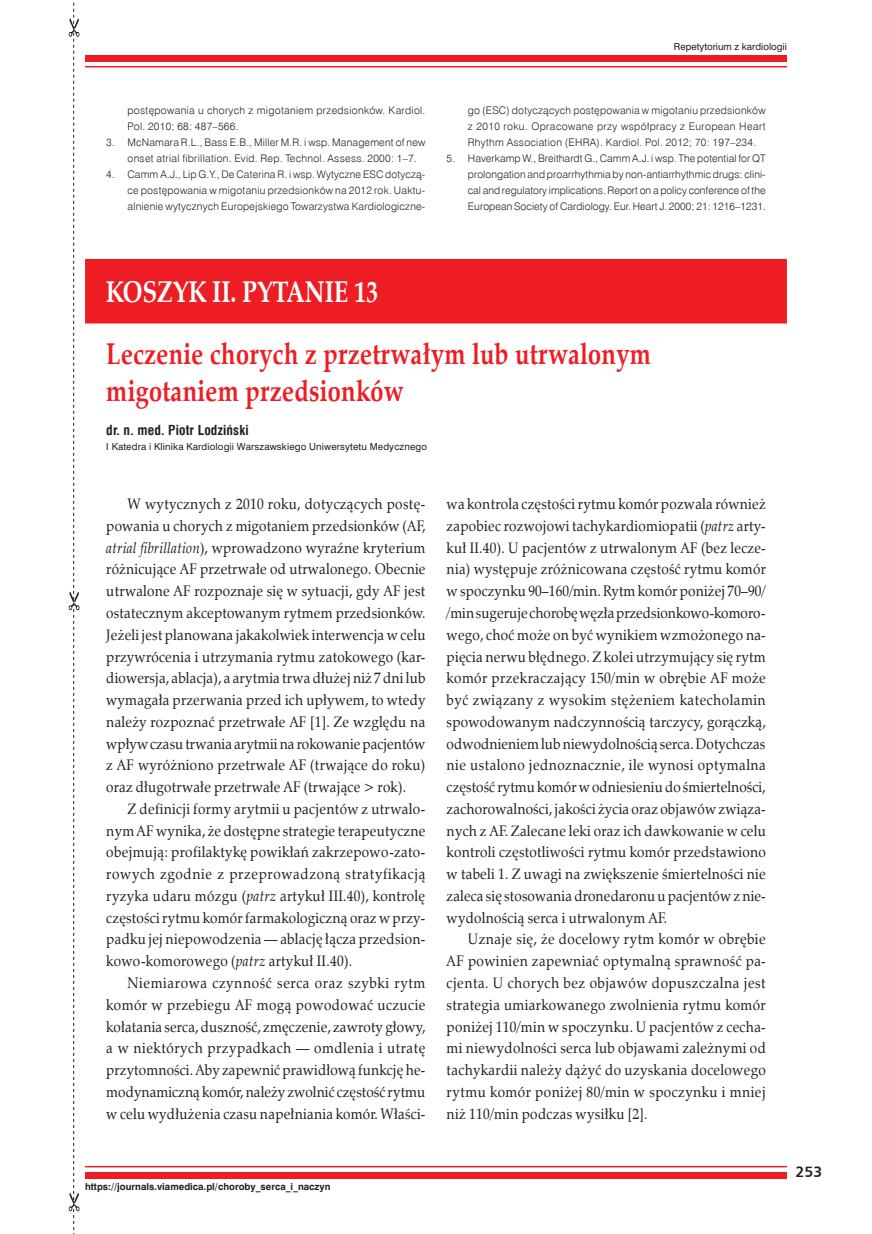
<style>
.page{position:relative;width:872px;height:1234px;background:#fff}
.page>*{position:absolute;margin:0;border:0;box-sizing:border-box;transform-origin:0 0}
._04_-_Tytul_art{font:700 30px/36.6px "Zapf Calligr EU";letter-spacing:.01em;color:#ee1d23;scale:.8 1}
._03_-_PYTANIE_i_KOSZ{font:700 30px "Zapf Calligr EU";color:#fff;scale:.8 1}
.TXT2_-_Tekst_-_nastę{font:15px/21.8px "Zapf Calligr EU";letter-spacing:.02em;color:#231f20;text-align:justify;scale:.9 1}
.t1{font:700 15px "Humnst 777 EU";color:#231f20}
._01_-_Autorzy{font:700 13.5px "Swis 721 Cn EU";letter-spacing:.01em;color:#231f20}
.t2{font:10.5px/16px "Swis 721 Lt EU";letter-spacing:.025em;color:#231f20;text-align:justify}
._02_-_Kliniki{font:9px "Swis 721 PL";letter-spacing:.015em;color:#231f20}
.t3{font:700 9px "Swis 721 PL";color:#231f20}
.s1{font-style:italic}
</style>
<div class="page">
<div style="left:85px;top:55px;width:702px;height:7px;background:#ee1d23"></div>
<hr style="left:85px;top:66px;width:702px;height:1px;background:#ee1d23">
<div style="left:85px;top:1171px;width:702px;height:7px;background:#ee1d23"></div>
<hr style="left:85px;top:1165px;width:702px;height:2px;background:#ee1d23">
<svg style="left:69px;top:2px;width:10px;height:1228px"></svg>
<div style="left:85px;top:259px;width:702px;height:64px;background:#ee1d23"></div>
<p class="t2" style="left:128px;top:102px;width:299px">postępowania u chorych z migotaniem przedsionków. Kardiol.<br>Pol. 2010; 68: 487–566.</p>
<p class="t2" style="left:128px;top:134px;width:299px;text-indent:-21px">3. McNamara R.L., Bass E.B., Miller M.R. i wsp. Management of new onset atrial fibrillation. Evid. Rep. Technol. Assess. 2000: 1–7.</p>
<p class="t2" style="left:128px;top:166px;width:299px;text-indent:-21px">4. Camm A.J., Lip G.Y., De Caterina R. i wsp. Wytyczne ESC dotyczą&shy;ce postępowania w migotaniu przedsionków na 2012 rok. Uaktu&shy;alnienie wytycznych Europejskiego Towarzystwa Kardiologiczne-</p>
<p class="_02_-_Kliniki" style="left:674px;top:40px;width:114px">Repetytorium z kardiologii</p>
<p class="t2" style="left:468px;top:102px;width:299px">go (ESC) dotyczących postępowania w migotaniu przedsionków z 2010 roku. Opracowane przy współpracy z European Heart Rhythm Association (EHRA). Kardiol. Pol. 2012; 70: 197–234.</p>
<p class="t2" style="left:468px;top:150px;width:299px;text-indent:-21px">5. Haverkamp W., Breithardt G., Camm A.J. i wsp. The potential for QT prolongation and proarrhythmia by non-antiarrhythmic drugs: clini&shy;cal and regulatory implications. Report on a policy conference of the European Society of Cardiology. Eur. Heart J. 2000; 21: 1216–1231.</p>
<p class="_03_-_PYTANIE_i_KOSZ" style="left:106px;top:273px;width:341px">KOSZYK II. PYTANIE 13</p>
<p class="_04_-_Tytul_art" style="left:106px;top:337px;width:682px">Leczenie chorych z przetrwałym lub utrwalonym migotaniem przedsionków</p>
<p class="_01_-_Autorzy" style="left:106px;top:421px;width:144px">dr. n. med. Piotr Lodziński</p>
<p class="_02_-_Kliniki" style="left:106px;top:440px;width:322px">I Katedra i Klinika Kardiologii Warszawskiego Uniwersytetu Medycznego</p>
<p class="TXT2_-_Tekst_-_nastę" style="left:106px;top:493px;width:356px;text-indent:21px">W wytycznych z 2010 roku, dotyczących postę&shy;powania u chorych z migotaniem przedsionków (AF, <span class="s1">atrial fibrillation</span>), wprowadzono wyraźne kryterium różnicujące AF przetrwałe od utrwalonego. Obecnie utrwalone AF rozpoznaje się w sytuacji, gdy AF jest ostatecznym akceptowanym rytmem przedsionków.<br>Jeżeli jest planowana jakakolwiek interwencja w celu przywrócenia i utrzymania rytmu zatokowego (kar&shy;diowersja, ablacja), a arytmia trwa dłużej niż 7 dni lub wymagała przerwania przed ich upływem, to wtedy należy rozpoznać przetrwałe AF [1]. Ze względu na wpływ czasu trwania arytmii na rokowanie pacjentów z AF wyróżniono przetrwałe AF (trwające do roku) oraz długotrwałe przetrwałe AF (trwające &gt; rok).</p>
<p class="TXT2_-_Tekst_-_nastę" style="left:106px;top:798px;width:356px;text-indent:21px">Z definicji formy arytmii u pacjentów z utrwalo&shy;nym AF wynika, że dostępne strategie terapeutyczne obejmują: profilaktykę powikłań zakrzepowo-zato&shy;rowych zgodnie z przeprowadzoną stratyfikacją ryzyka udaru mózgu (<span class="s1">patrz</span> artykuł III.40), kontrolę częstości rytmu komór farmakologiczną oraz w przy&shy;padku jej niepowodzenia — ablację łącza przedsion&shy;kowo-komorowego (<span class="s1">patrz</span> artykuł II.40).</p>
<p class="TXT2_-_Tekst_-_nastę" style="left:106px;top:972px;width:356px;text-indent:21px">Niemiarowa czynność serca oraz szybki rytm komór w przebiegu AF mogą powodować uczucie kołatania serca, duszność, zmęczenie, zawroty głowy, a w niektórych przypadkach — omdlenia i utratę przytomności. Aby zapewnić prawidłową funkcję he&shy;modynamiczną komór, należy zwolnić częstość rytmu w celu wydłużenia czasu napełniania komór. Właści-</p>
<p class="TXT2_-_Tekst_-_nastę" style="left:446px;top:493px;width:356px">wa kontrola częstości rytmu komór pozwala również zapobiec rozwojowi tachykardiomiopatii (<span class="s1">patrz</span> arty&shy;kuł II.40). U pacjentów z utrwalonym AF (bez lecze&shy;nia) występuje zróżnicowana częstość rytmu komór w spoczynku 90–160/min. Rytm komór poniżej 70–90/ /min sugeruje chorobę węzła przedsionkowo-komoro&shy;wego, choć może on być wynikiem wzmożonego na&shy;pięcia nerwu błędnego. Z kolei utrzymujący się rytm komór przekraczający 150/min w obrębie AF może być związany z wysokim stężeniem katecholamin spowodowanym nadczynnością tarczycy, gorączką, odwodnieniem lub niewydolnością serca. Dotychczas nie ustalono jednoznacznie, ile wynosi optymalna częstość rytmu komór w odniesieniu do śmiertelności, zachorowalności, jakości życia oraz objawów związa&shy;nych z AF. Zalecane leki oraz ich dawkowanie w celu kontroli częstotliwości rytmu komór przedstawiono w tabeli 1. Z uwagi na zwiększenie śmiertelności nie zaleca się stosowania dronedaronu u pacjentów z nie&shy;wydolnością serca i utrwalonym AF.</p>
<p class="TXT2_-_Tekst_-_nastę" style="left:446px;top:928px;width:356px;text-indent:21px">Uznaje się, że docelowy rytm komór w obrębie AF powinien zapewniać optymalną sprawność pa&shy;cjenta. U chorych bez objawów dopuszczalna jest strategia umiarkowanego zwolnienia rytmu komór poniżej 110/min w spoczynku. U pacjentów z cecha&shy;mi niewydolności serca lub objawami zależnymi od tachykardii należy dążyć do uzyskania docelowego rytmu komór poniżej 80/min w spoczynku i mniej niż 110/min podczas wysiłku [2].</p>
<p class="t3" style="left:85px;top:1180px;width:247px">https://journals.viamedica.pl/choroby_serca_i_naczyn</p>
<p class="t1" style="left:795px;top:1162px;width:29px">253</p>
</div>
